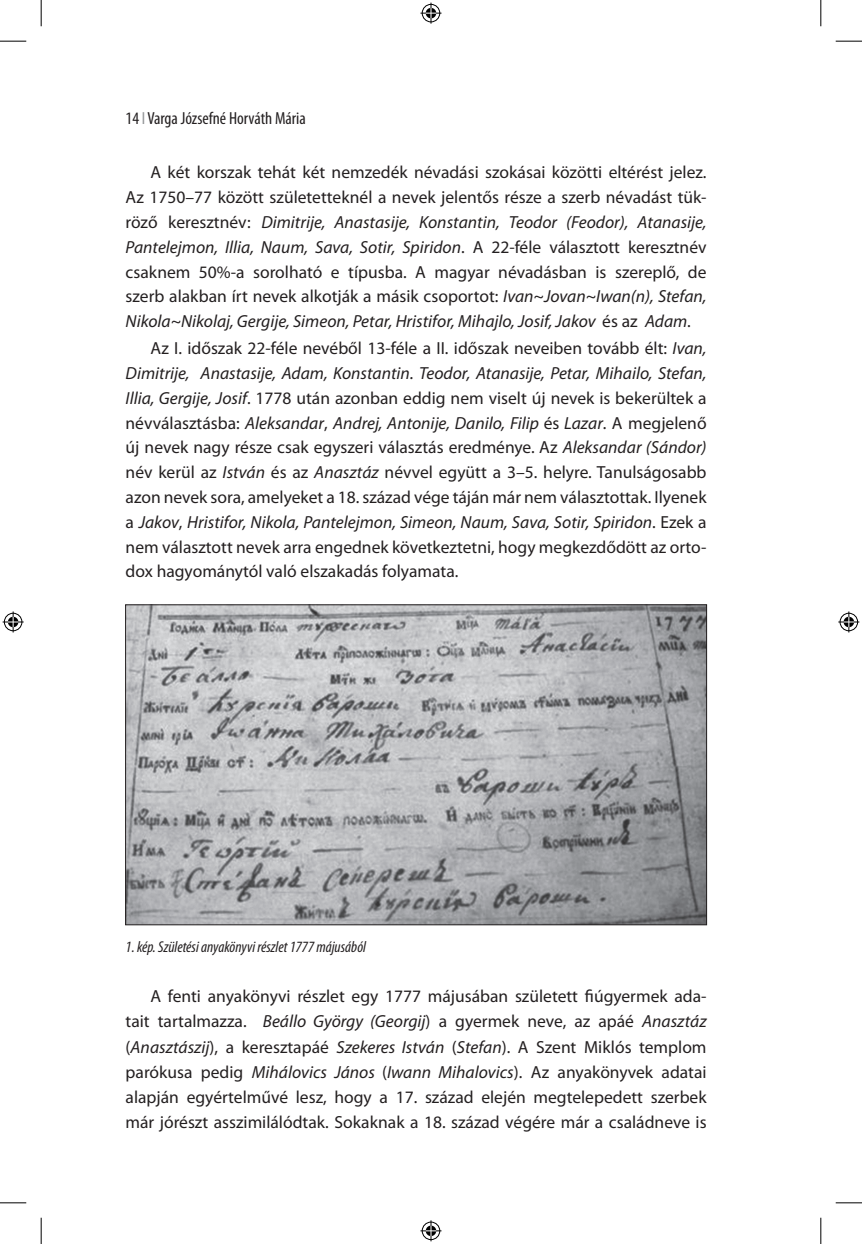
<style>
.page{position:relative;width:862px;height:1244px;background:#fff}
.page>*{position:absolute;margin:0;border:0;box-sizing:border-box;transform-origin:0 0}
.t1{font:17.5px/24.8px "Myriad Pro";color:#231f20;text-align:justify}
.t2{font:condensed 17.5px "Myriad Pro";color:#231f20}
.t3{font:italic condensed 15.75px "Myriad Pro";color:#231f20}
.s1{color:#939598}
.s2{font-style:italic}
</style>
<div class="page">
<img style="left:127px;top:606px;width:577px;height:317px">
<svg style="left:0;top:41px;width:26px;height:1px"></svg>
<svg style="left:835px;top:41px;width:26px;height:1px"></svg>
<svg style="left:0;top:1202px;width:26px;height:1px"></svg>
<svg style="left:835px;top:1202px;width:26px;height:1px"></svg>
<svg style="left:41px;top:0;width:1px;height:26px"></svg>
<svg style="left:41px;top:1217px;width:1px;height:26px"></svg>
<svg style="left:820px;top:0;width:1px;height:26px"></svg>
<svg style="left:820px;top:1217px;width:1px;height:26px"></svg>
<svg style="left:420px;top:3px;width:21px;height:21px"></svg>
<svg style="left:420px;top:1220px;width:21px;height:20px"></svg>
<svg style="left:3px;top:611px;width:21px;height:21px"></svg>
<svg style="left:838px;top:611px;width:20px;height:21px"></svg>
<p class="t2" style="left:125px;top:107px;width:182px">14 <span class="s1">I</span> Varga Józsefné Horváth Mária</p>
<p class="t1" style="left:125px;top:160px;width:582px;text-indent:25px">A két korszak tehát két nemzedék névadási szokásai közötti eltérést jelez.<br>Az 1750–77 között születetteknél a nevek jelentős része a szerb névadást tük&shy;röző keresztnév: <span class="s2">Dimitrije, Anastasije, Konstantin, Teodor (Feodor), Atanasije, Pantelejmon, Illia, Naum, Sava, Sotir, Spiridon</span>. A 22-féle választott keresztnév csaknem 50%-a sorolható e típusba. A magyar névadásban is szereplő, de szerb alakban írt nevek alkotják a másik csoportot: <span class="s2">Ivan~Jovan~Iwan(n), Stefan, Nikola~Nikolaj, Gergije, Simeon, Petar, Hristifor, Mihajlo, Josif, Jakov</span> és az <span class="s2">Adam</span>.</p>
<p class="t1" style="left:125px;top:336px;width:582px;text-indent:25px">Az I. időszak 22-féle nevéből 13-féle a II. időszak neveiben tovább élt: <span class="s2">Ivan, Dimitrije, Anastasije, Adam, Konstantin. Teodor, Atanasije, Petar, Mihailo, Stefan, Illia, Gergije, Josif</span>. 1778 után azonban eddig nem viselt új nevek is bekerültek a névválasztásba: <span class="s2">Aleksandar</span>, <span class="s2">Andrej, Antonije, Danilo, Filip</span> és <span class="s2">Lazar</span>. A megjelenő új nevek nagy része csak egyszeri választás eredménye. Az <span class="s2">Aleksandar (Sándor) </span>név kerül az <span class="s2">István</span> és az <span class="s2">Anasztáz</span> névvel együtt a 3–5. helyre. Tanulságosabb azon nevek sora, amelyeket a 18. század vége táján már nem választottak. Ilyenek a <span class="s2">Jakov</span>, <span class="s2">Hristifor, Nikola, Pantelejmon, Simeon, Naum, Sava, Sotir, Spiridon</span>. Ezek a nem választott nevek arra engednek következtetni, hogy megkezdődött az orto&shy;dox hagyománytól való elszakadás folyamata.</p>
<p class="t3" style="left:125px;top:936px;width:242px">1. kép. Születési anyakönyvi részlet 1777 májusából</p>
<p class="t1" style="left:125px;top:983px;width:582px;text-indent:25px">A fenti anyakönyvi részlet egy 1777 májusában született fiúgyermek ada&shy;tait tartalmazza. <span class="s2">Beállo György (Georgij</span>) a gyermek neve, az apáé <span class="s2">Anasztáz </span>(<span class="s2">Anasztászij</span>), a keresztapáé <span class="s2">Szekeres István</span> (<span class="s2">Stefan</span>). A Szent Miklós templom parókusa pedig <span class="s2">Mihálovics János</span> (<span class="s2">Iwann Mihalovics</span>). Az anyakönyvek adatai alapján egyértelművé lesz, hogy a 17. század elején megtelepedett szerbek már jórészt asszimilálódtak. Sokaknak a 18. század végére már a családneve is</p>
</div>
